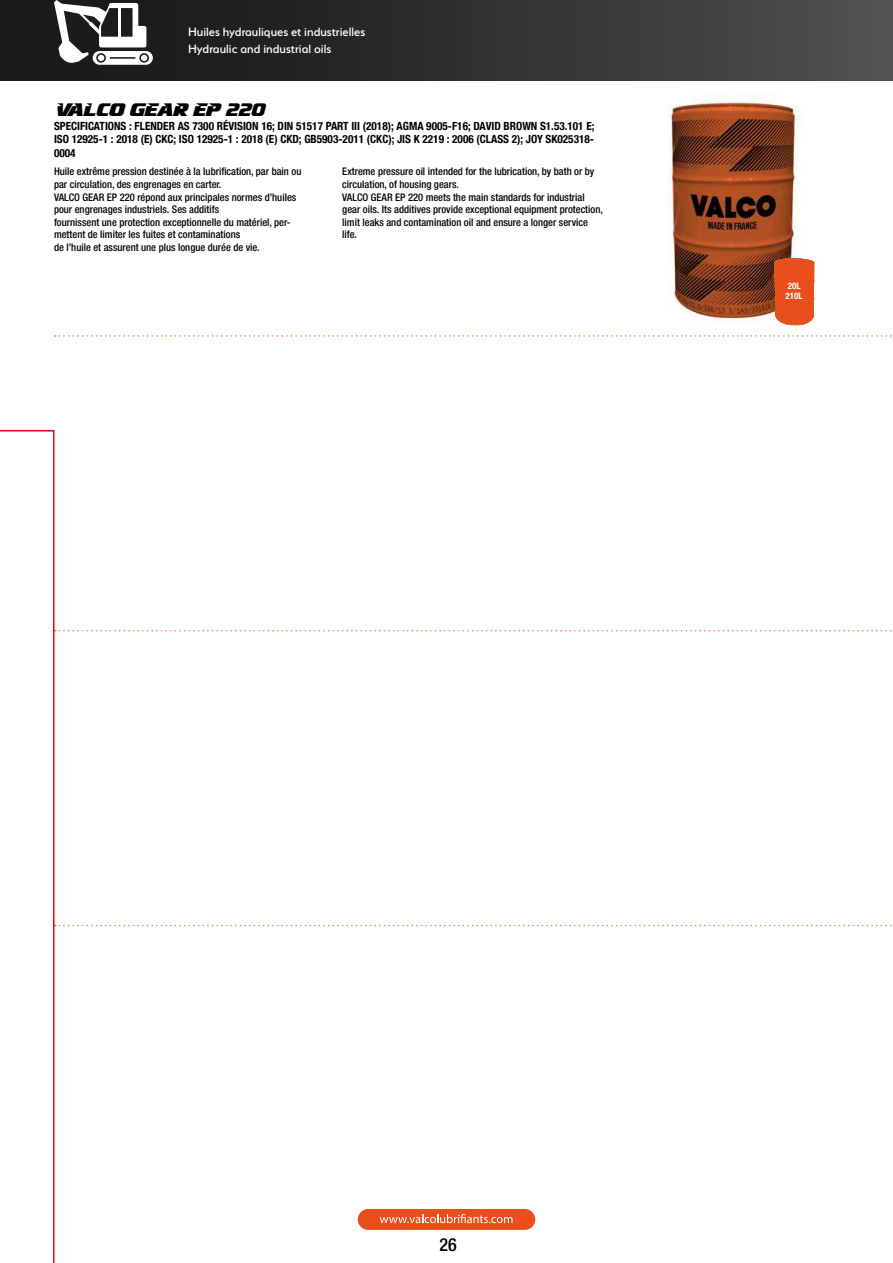
<style>
.page{position:relative;width:893px;height:1263px;background:#fff}
.page>*{position:absolute;margin:0;border:0;box-sizing:border-box;transform-origin:0 0}
.t1{font:18px "Infinite Justice";color:#000}
.t2{font:500 condensed 18px "Helvetica Neue LT Com";color:#000}
.t3{font:500 13.5px/16.2px "Serenity";color:#fff}
.t4{font:700 condensed 11.25px/13.5px "Helvetica Neue LT Com";color:#000;text-align:justify}
.t5{font:500 condensed 10.5px/12.6px "Helvetica Neue LT Com";color:#000}
.t6{font:700 condensed 9px/10.8px "Helvetica Neue LT Com";color:#fff}
</style>
<div class="page">
<div style="left:358px;top:1209px;width:177px;height:21px;background:#e94e1b;border-radius:10px"></div>
<svg style="left:380px;top:1214px;width:133px;height:9px"></svg>
<div style="left:0;top:0;width:893px;height:81px;background:linear-gradient(to right,#121212,#4f4e4e)"></div>
<svg style="left:55px;top:335px;width:837px;height:2px"></svg>
<svg style="left:55px;top:630px;width:837px;height:1px"></svg>
<svg style="left:55px;top:925px;width:837px;height:1px"></svg>
<img style="left:668px;top:93px;width:133px;height:228px">
<svg style="left:774px;top:258px;width:41px;height:68px;background:#e65b2c"></svg>
<svg style="left:54px;top:0;width:99px;height:65px"></svg>
<svg style="left:0;top:430px;width:55px;height:833px"></svg>
<p class="t3" style="left:188px;top:24px;width:179px">Huiles hydrauliques et industrielles<br>Hydraulic and industrial oils</p>
<h1 class="t1" style="left:54px;top:101px;width:211px">VALCO GEAR EP 220</h1>
<p class="t4" style="left:54px;top:119px;width:542px">SPECIFICATIONS : FLENDER AS 7300 RÉVISION 16; DIN 51517 PART III (2018); AGMA 9005-F16; DAVID BROWN S1.53.101 E; ISO 12925-1 : 2018 (E) CKC; ISO 12925-1 : 2018 (E) CKD; GB5903-2011 (CKC); JIS K 2219 : 2006 (CLASS 2); JOY SK025318- 0004</p>
<p class="t5" style="left:54px;top:165px;width:249px">Huile extrême pression destinée à la lubrification, par bain ou par circulation, des engrenages en carter.<br>VALCO GEAR EP 220 répond aux principales normes d’huiles pour engrenages industriels. Ses additifs<br>fournissent une protection exceptionnelle du matériel, per&shy;mettent de limiter les fuites et contaminations<br>de l’huile et assurent une plus longue durée de vie.</p>
<p class="t5" style="left:342px;top:165px;width:262px">Extreme pressure oil intended for the lubrication, by bath or by circulation, of housing gears.<br>VALCO GEAR EP 220 meets the main standards for industrial gear oils. Its additives provide exceptional equipment protection, limit leaks and contamination oil and ensure a longer service life.</p>
<p class="t6" style="left:786px;top:280px;width:19px">20L<br>210L</p>
<h1 class="t2" style="left:439px;top:1234px;width:19px">26</h1>
</div>
